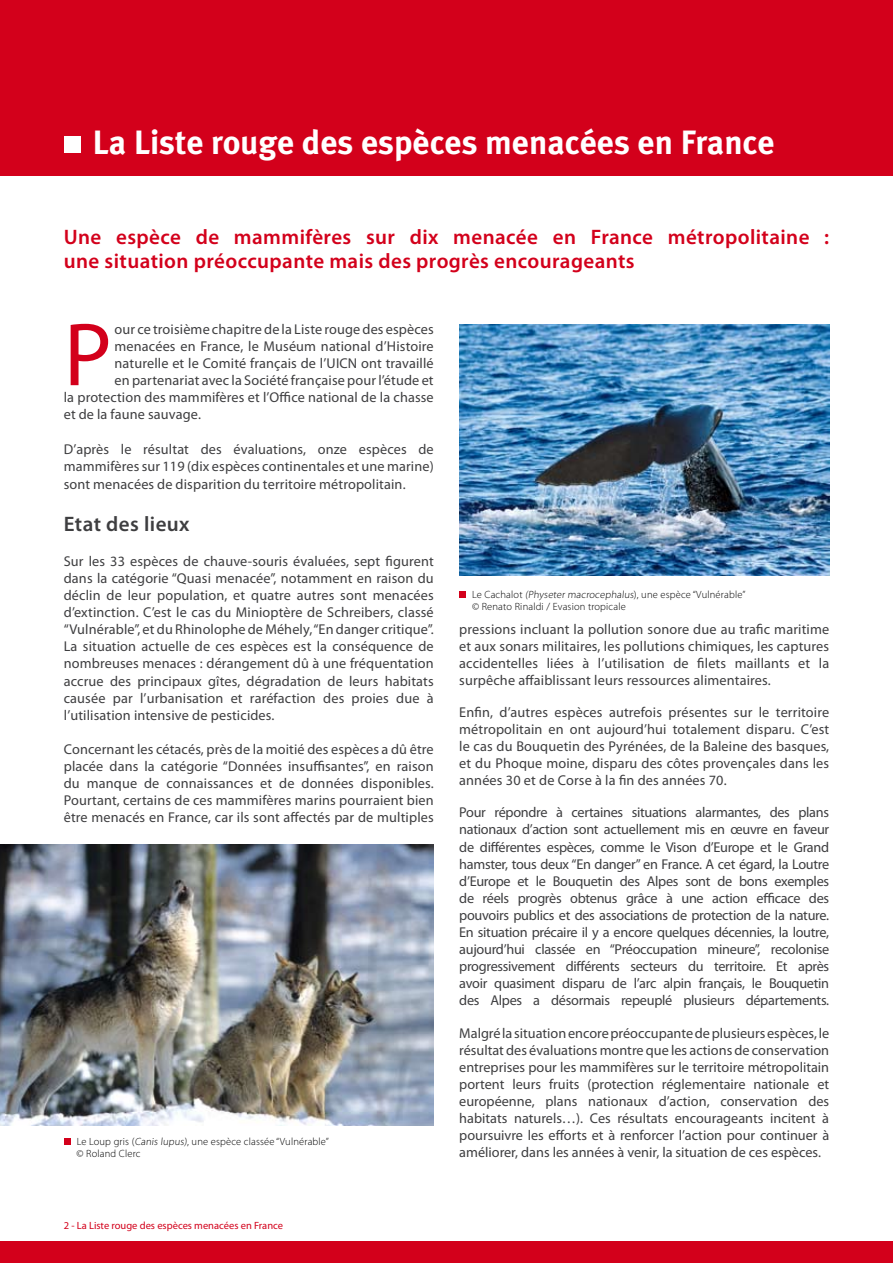
<style>
.page{position:relative;width:893px;height:1263px;background:#fff}
.page>*{position:absolute;margin:0;border:0;box-sizing:border-box;transform-origin:0 0}
.t1{font:90.3px "Myriad Pro";color:#d3001b}
.t2{font:700 33.75px "Meta Plus";color:#fff}
.t3{font:600 21px/24px "Myriad Pro";letter-spacing:.02em;color:#d3001b}
.t4{font:600 21px "Myriad Pro";letter-spacing:.02em;color:#3e3e40}
.t5{font:14.25px/17.1px "Myriad Pro";letter-spacing:.01em;color:#3e3e40;text-align:justify}
.t6{font:300 10.5px/12px "Myriad Pro";letter-spacing:.015em;color:#000}
.t7{font:10.5px "Myriad Pro";color:#d3001b}
</style>
<div class="page">
<div style="left:0;top:0;width:893px;height:176px;background:#d3001b"></div>
<div style="left:0;top:1241px;width:893px;height:22px;background:#d3001b"></div>
<img style="left:0;top:844px;width:434px;height:281px">
<img style="left:459px;top:325px;width:370px;height:251px">
<div style="left:64px;top:1138px;width:7px;height:7px;background:#d3001b"></div>
<div style="left:459px;top:591px;width:7px;height:7px;background:#d3001b"></div>
<div style="left:64px;top:136px;width:16px;height:17px;background:#fff"></div>
<h2 class="t2" style="left:92px;top:123px;width:684px">La Liste rouge des espèces menacées en France</h2>
<h3 class="t3" style="left:64px;top:224px;width:767px">Une espèce de mammifères sur dix menacée en France métropolitaine : une situation préoccupante mais des progrès encourageants</h3>
<h1 class="t1" style="left:64px;top:299px;width:50px">P</h1>
<p class="t5" style="left:115px;top:320px;width:321px">our ce troisième chapitre de la Liste rouge des espèces</p>
<p class="t5" style="left:115px;top:337px;width:321px">menacées en France, le Muséum national d’Histoire</p>
<p class="t5" style="left:115px;top:354px;width:321px">naturelle et le Comité français de l’UICN ont travaillé</p>
<p class="t5" style="left:115px;top:372px;width:321px">en partenariat avec la Société française pour l’étude et</p>
<p class="t5" style="left:64px;top:389px;width:371px">la protection des mammifères et l’Office national de la chasse</p>
<p class="t5" style="left:64px;top:406px;width:139px">et de la faune sauvage.</p>
<p class="t5" style="left:64px;top:440px;width:371px;line-height:17.5px">D’après le résultat des évaluations, onze espèces de mammifères sur 119 (dix espèces continentales et une marine) sont menacées de disparition du territoire métropolitain.</p>
<h3 class="t4" style="left:64px;top:510px;width:127px">Etat des lieux</h3>
<p class="t5" style="left:64px;top:552px;width:371px">Sur les 33 espèces de chauve-souris évaluées, sept figurent dans la catégorie “Quasi menacée”, notamment en raison du déclin de leur population, et quatre autres sont menacées d’extinction. C’est le cas du Minioptère de Schreibers, classé “Vulnérable”, et du Rhinolophe de Méhely, “En danger critique”.<br>La situation actuelle de ces espèces est la conséquence de nombreuses menaces : dérangement dû à une fréquentation accrue des principaux gîtes, dégradation de leurs habitats causée par l’urbanisation et raréfaction des proies due à l’utilisation intensive de pesticides.</p>
<p class="t5" style="left:64px;top:740px;width:371px">Concernant les cétacés, près de la moitié des espèces a dû être placée dans la catégorie “Données insuffisantes”, en raison du manque de connaissances et de données disponibles.<br>Pourtant, certains de ces mammifères marins pourraient bien être menacés en France, car ils sont affectés par de multiples</p>
<p class="t6" style="left:77px;top:1136px;width:254px">Le Loup gris (Canis lupus), une espèce classée “Vulnérable” © Roland Clerc</p>
<p class="t7" style="left:64px;top:1219px;width:221px">2 - La Liste rouge des espèces menacées en France</p>
<p class="t6" style="left:472px;top:589px;width:275px">Le Cachalot (Physeter macrocephalus), une espèce “Vulnérable” © Renato Rinaldi / Evasion tropicale</p>
<p class="t5" style="left:459px;top:620px;width:371px">pressions incluant la pollution sonore due au trafic maritime et aux sonars militaires, les pollutions chimiques, les captures accidentelles liées à l’utilisation de filets maillants et la surpêche affaiblissant leurs ressources alimentaires.</p>
<p class="t5" style="left:459px;top:703px;width:371px">Enfin, d’autres espèces autrefois présentes sur le territoire métropolitain en ont aujourd’hui totalement disparu. C’est le cas du Bouquetin des Pyrénées, de la Baleine des basques, et du Phoque moine, disparu des côtes provençales dans les années 30 et de Corse à la fin des années 70.</p>
<p class="t5" style="left:459px;top:804px;width:371px">Pour répondre à certaines situations alarmantes, des plans nationaux d’action sont actuellement mis en œuvre en faveur de différentes espèces, comme le Vison d’Europe et le Grand hamster, tous deux “En danger” en France. A cet égard, la Loutre d’Europe et le Bouquetin des Alpes sont de bons exemples de réels progrès obtenus grâce à une action efficace des pouvoirs publics et des associations de protection de la nature.<br>En situation précaire il y a encore quelques décennies, la loutre, aujourd’hui classée en “Préoccupation mineure”, recolonise progressivement différents secteurs du territoire. Et après avoir quasiment disparu de l’arc alpin français, le Bouquetin des Alpes a désormais repeuplé plusieurs départements.</p>
<p class="t5" style="left:459px;top:1024px;width:371px">Malgré la situation encore préoccupante de plusieurs espèces, le résultat des évaluations montre que les actions de conservation entreprises pour les mammifères sur le territoire métropolitain portent leurs fruits (protection réglementaire nationale et européenne, plans nationaux d’action, conservation des habitats naturels…). Ces résultats encourageants incitent à poursuivre les efforts et à renforcer l’action pour continuer à améliorer, dans les années à venir, la situation de ces espèces.</p>
</div>
